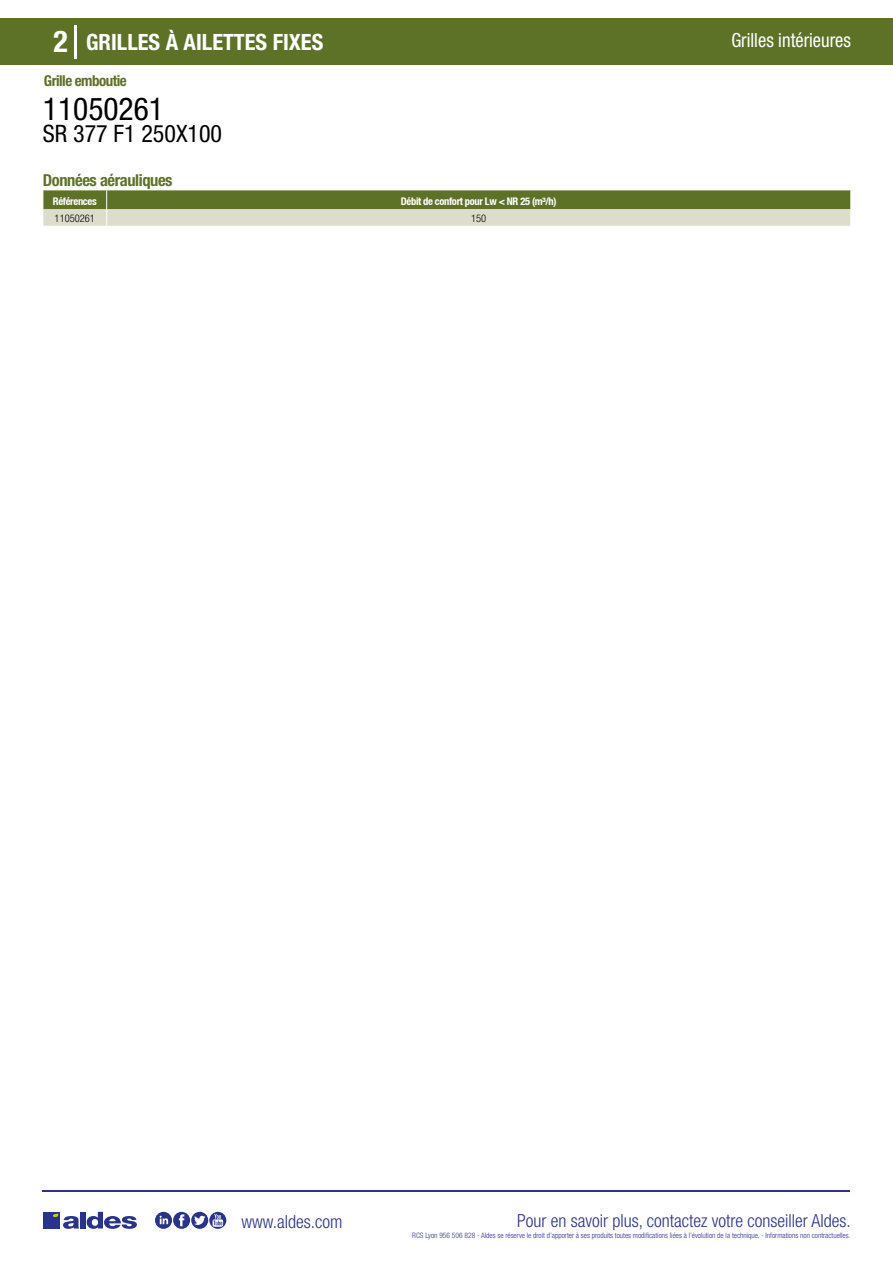
<style>
.page{position:relative;width:893px;height:1263px;background:#fff}
.page>*{position:absolute;margin:0;border:0;box-sizing:border-box;transform-origin:0 0}
.t1{font:condensed 31.5px "Helvetica Neue LT Std";color:#000}
.t2{font:700 condensed 30px "Helvetica Neue LT Std";color:#fff}
.t3{font:condensed 24px "Helvetica Neue LT Std";color:#000}
.t4{font:700 condensed 22.5px "Helvetica Neue LT Std";color:#fff}
.t5{font:condensed 19.5px "Helvetica Neue LT Std";color:#fff;scale:.95 1}
.t6{font:300 condensed 18px "Helvetica Neue";color:#28348b}
.t7{font:700 condensed 16.5px "Helvetica Neue LT Std";letter-spacing:-.025em;color:#5d7227}
.t8{font:700 condensed 15px "Helvetica Neue LT Std";letter-spacing:-.035em;color:#5d7227}
.t9{font:700 condensed 10.5px "Helvetica Neue";letter-spacing:-.03em;color:#fff}
.t10{font:300 condensed 10.5px "Helvetica Neue";color:#000}
.t11{font:300 condensed 7.5px "Helvetica Neue";color:#28348b}
</style>
<div class="page">
<div style="left:0;top:18px;width:893px;height:46px;background:#5d7227"></div>
<hr style="left:74px;top:25px;width:2px;height:33px;background:#fff">
<hr style="left:43px;top:1190px;width:807px;height:1px;background:#28348b">
<svg style="left:155px;top:1212px;width:71px;height:17px"></svg>
<div style="left:43px;top:1212px;width:17px;height:16px;background:#28348b"></div>
<div style="left:80px;top:1212px;width:6px;height:16px;background:#28348b"></div>
<svg style="left:87px;top:1212px;width:50px;height:17px"></svg>
<svg style="left:53px;top:1213px;width:26px;height:16px"></svg>
<svg style="left:43px;top:190px;width:808px;height:36px;background:#9ba678"></svg>
<h2 class="t2" style="left:54px;top:24px;width:16px">2</h2>
<h3 class="t4" style="left:86px;top:28px;width:239px">GRILLES À AILETTES FIXES</h3>
<h3 class="t5" style="left:731px;top:29px;width:127px">Grilles intérieures</h3>
<h3 class="t8" style="left:44px;top:71px;width:84px">Grille emboutie</h3>
<h1 class="t1" style="left:43px;top:91px;width:122px">11050261</h1>
<h3 class="t3" style="left:43px;top:120px;width:181px">SR 377 F1 250X100</h3>
<h3 class="t7" style="left:43px;top:170px;width:131px">Données aérauliques</h3>
<h3 class="t9" style="left:53px;top:195px;width:45px">Références</h3>
<h3 class="t9" style="left:401px;top:195px;width:157px">Débit de confort pour Lw &lt; NR 25 (m³/h)</h3>
<h3 class="t10" style="left:55px;top:212px;width:42px">11050261</h3>
<h3 class="t10" style="left:471px;top:212px;width:17px">150</h3>
<h3 class="t6" style="left:241px;top:1211px;width:102px">www.aldes.com</h3>
<h3 class="t6" style="left:517px;top:1211px;width:335px">Pour en savoir plus, contactez votre conseiller Aldes.</h3>
<p class="t11" style="left:412px;top:1230px;width:440px">RCS Lyon 956 506 828 - Aldes se réserve le droit d’apporter à ses produits toutes modifications liées à l’évolution de la technique. - Informations non contractuelles.</p>
</div>
